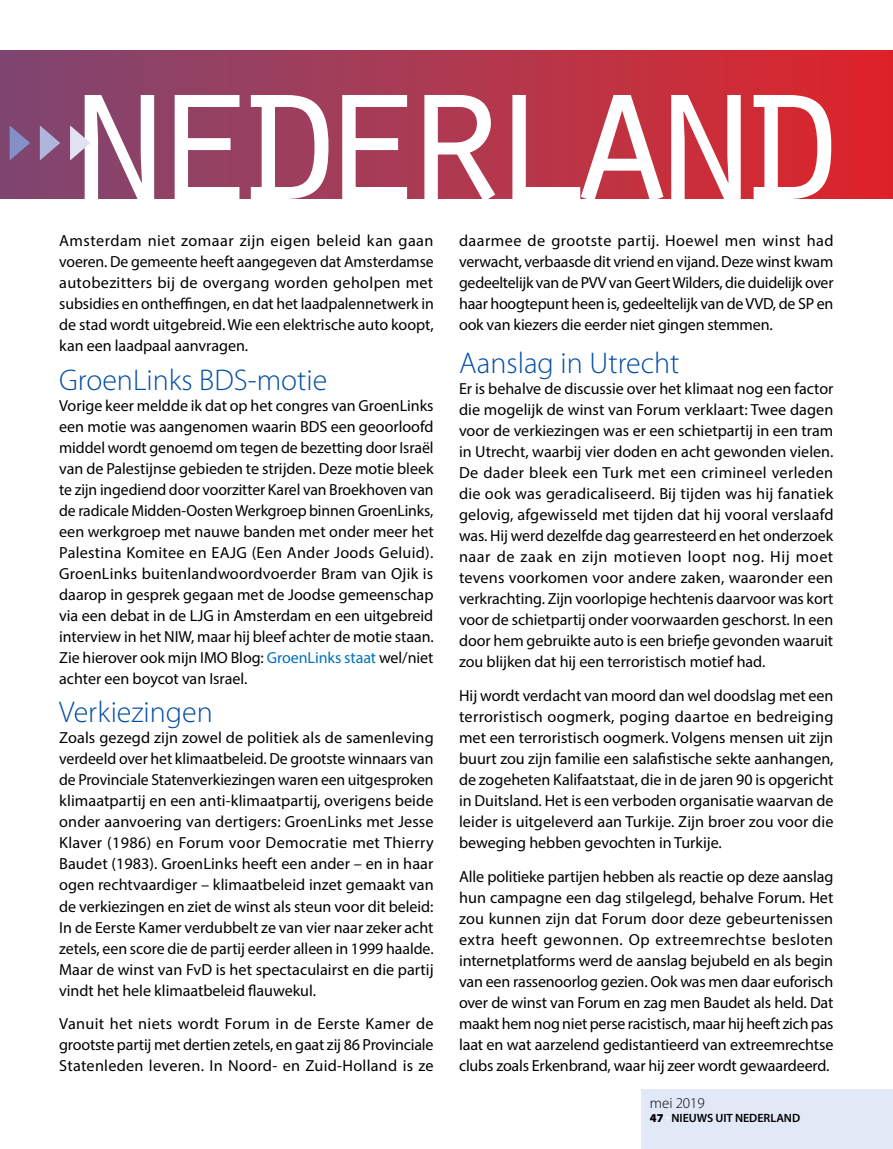
<style>
.page{position:relative;width:893px;height:1149px;background:#fff}
.page>*{position:absolute;margin:0;border:0;box-sizing:border-box;transform-origin:0 0}
.t1{font:199.5px "Orator Std";letter-spacing:-.18em;color:#fff}
.t2{font:300 30px "Myriad Pro";color:#034ea2}
.t3{font:16.05px/21px "Myriad Pro";color:#000;text-align:justify}
.t4{font:16.05px "Myriad Pro";letter-spacing:.03em;color:#000}
.t5{font:300 15px "Myriad Pro";color:#000}
.t6{font:600 12px "Myriad Pro";color:#000}
.s1{color:#0072bc}
.s2{font-weight:900}
.s3{font-weight:900;color:#fff}
</style>
<div class="page">
<div style="left:0;top:50px;width:893px;height:149px;background:linear-gradient(to right,#7d4874,#de262a)"></div>
<svg style="left:40px;top:125px;width:20px;height:35px"></svg>
<svg style="left:70px;top:125px;width:21px;height:35px"></svg>
<svg style="left:10px;top:125px;width:20px;height:35px"></svg>
<div style="left:641px;top:1089px;width:252px;height:59px;background:#e1e8f6"></div>
<h1 class="t1" style="left:60px;top:-10px;width:792px">nederland</h1>
<p class="t4" style="left:59px;top:230px;width:376px">Amsterdam niet zomaar zijn eigen beleid kan gaan</p>
<p class="t3" style="left:59px;top:251px;width:376px">voeren. De gemeente heeft aangegeven dat Amsterdamse autobezitters bij de overgang worden geholpen met subsidies en ontheffingen, en dat het laadpalennetwerk in de stad wordt uitgebreid. Wie een elektrische auto koopt, kan een laadpaal aanvragen.</p>
<h2 class="t2" style="left:59px;top:361px;width:270px">GroenLinks BDS-motie</h2>
<p class="t3" style="left:59px;top:394px;width:376px">Vorige keer meldde ik dat op het congres van GroenLinks een motie was aangenomen waarin BDS een geoorloofd middel wordt genoemd om tegen de bezetting door Israël van de Palestijnse gebieden te strijden. Deze motie bleek te zijn ingediend door voorzitter Karel van Broekhoven van de radicale Midden-Oosten Werkgroep binnen GroenLinks, een werkgroep met nauwe banden met onder meer het Palestina Komitee en EAJG (Een Ander Joods Geluid).<br>GroenLinks buitenlandwoordvoerder Bram van Ojik is daarop in gesprek gegaan met de Joodse gemeenschap via een debat in de LJG in Amsterdam en een uitgebreid interview in het NIW, maar hij bleef achter de motie staan.<br>Zie hierover ook mijn IMO Blog: <span class="s1">GroenLinks staat</span> wel/niet achter een boycot van Israel.</p>
<h2 class="t2" style="left:59px;top:694px;width:155px">Verkiezingen</h2>
<p class="t3" style="left:59px;top:727px;width:376px">Zoals gezegd zijn zowel de politiek als de samenleving verdeeld over het klimaatbeleid. De grootste winnaars van de Provinciale Statenverkiezingen waren een uitgesproken klimaatpartij en een anti-klimaatpartij, overigens beide onder aanvoering van dertigers: GroenLinks met Jesse Klaver (1986) en Forum voor Democratie met Thierry Baudet (1983). GroenLinks heeft een ander – en in haar ogen rechtvaardiger – klimaatbeleid inzet gemaakt van de verkiezingen en ziet de winst als steun voor dit beleid:<br>In de Eerste Kamer verdubbelt ze van vier naar zeker acht zetels, een score die de partij eerder alleen in 1999 haalde.<br>Maar de winst van FvD is het spectaculairst en die partij vindt het hele klimaatbeleid flauwekul.</p>
<p class="t3" style="left:59px;top:1012px;width:376px">Vanuit het niets wordt Forum in de Eerste Kamer de grootste partij met dertien zetels, en gaat zij 86 Provinciale Statenleden leveren. In Noord- en Zuid-Holland is ze</p>
<p class="t3" style="left:459px;top:230px;width:376px">daarmee de grootste partij. Hoewel men winst had verwacht, verbaasde dit vriend en vijand. Deze winst kwam gedeeltelijk van de PVV van Geert Wilders, die duidelijk over haar hoogtepunt heen is, gedeeltelijk van de VVD, de SP en ook van kiezers die eerder niet gingen stemmen.</p>
<h2 class="t2" style="left:459px;top:344px;width:222px">Aanslag in Utrecht</h2>
<p class="t3" style="left:459px;top:377px;width:376px">Er is behalve de discussie over het klimaat nog een factor die mogelijk de winst van Forum verklaart: Twee dagen voor de verkiezingen was er een schietpartij in een tram in Utrecht, waarbij vier doden en acht gewonden vielen.<br>De dader bleek een Turk met een crimineel verleden die ook was geradicaliseerd. Bij tijden was hij fanatiek gelovig, afgewisseld met tijden dat hij vooral verslaafd was. Hij werd dezelfde dag gearresteerd en het onderzoek naar de zaak en zijn motieven loopt nog. Hij moet tevens voorkomen voor andere zaken, waaronder een verkrachting. Zijn voorlopige hechtenis daarvoor was kort voor de schietpartij onder voorwaarden geschorst. In een door hem gebruikte auto is een briefje gevonden waaruit zou blijken dat hij een terroristisch motief had.</p>
<p class="t3" style="left:459px;top:684px;width:376px">Hij wordt verdacht van moord dan wel doodslag met een terroristisch oogmerk, poging daartoe en bedreiging met een terroristisch oogmerk. Volgens mensen uit zijn buurt zou zijn familie een salafistische sekte aanhangen, de zogeheten Kalifaatstaat, die in de jaren 90 is opgericht in Duitsland. Het is een verboden organisatie waarvan de leider is uitgeleverd aan Turkije. Zijn broer zou voor die beweging hebben gevochten in Turkije.</p>
<p class="t3" style="left:459px;top:865px;width:376px">Alle politieke partijen hebben als reactie op deze aanslag hun campagne een dag stilgelegd, behalve Forum. Het zou kunnen zijn dat Forum door deze gebeurtenissen extra heeft gewonnen. Op extreemrechtse besloten internetplatforms werd de aanslag bejubeld en als begin van een rassenoorlog gezien. Ook was men daar euforisch over de winst van Forum en zag men Baudet als held. Dat maakt hem nog niet perse racistisch, maar hij heeft zich pas laat en wat aarzelend gedistantieerd van extreemrechtse clubs zoals Erkenbrand, waar hij zeer wordt gewaardeerd.</p>
<p class="t5" style="left:650px;top:1093px;width:56px">mei 2019</p>
<p class="t6" style="left:650px;top:1109px;width:152px"><span class="s2">47</span> <span class="s3">·</span> NIEUWS UIT NEDERLAND</p>
</div>
